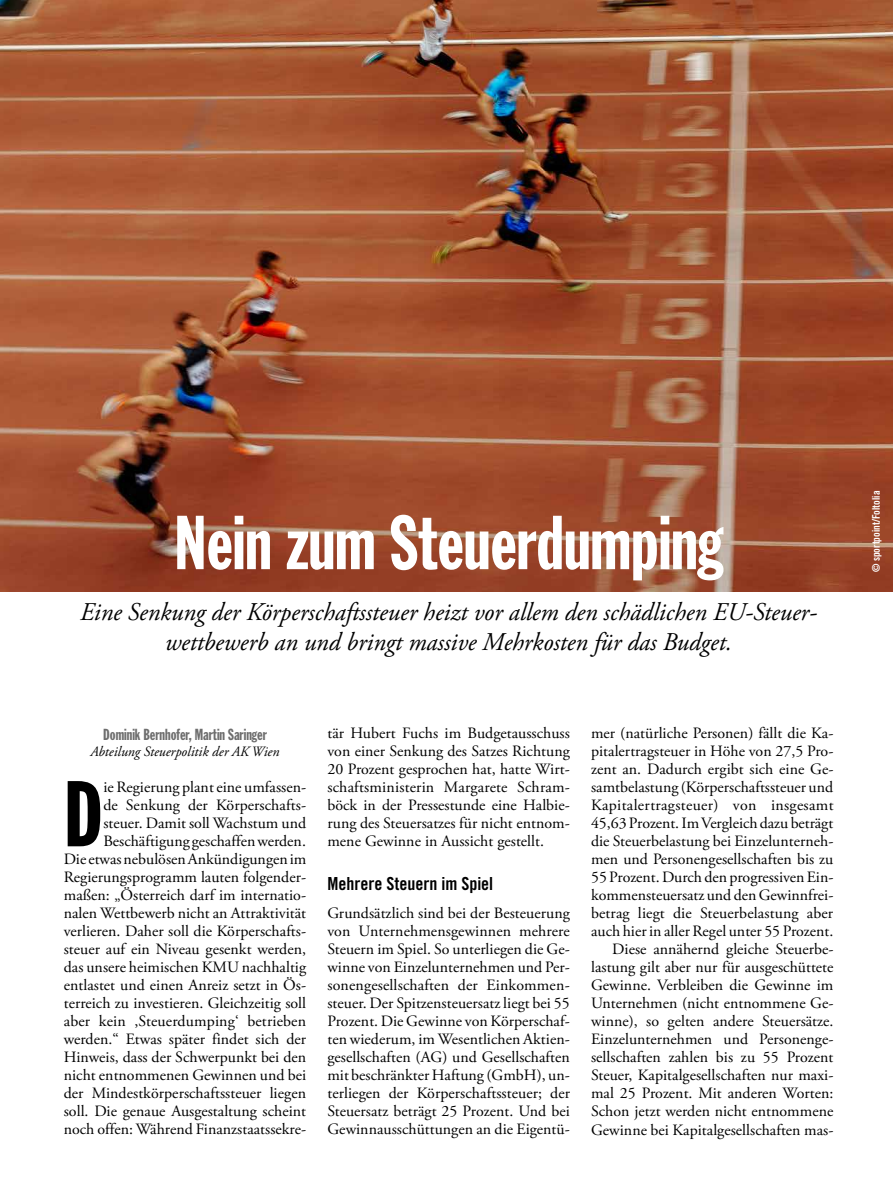
<style>
.page{position:relative;width:893px;height:1191px;background:#fff}
.page>*{position:absolute;margin:0;border:0;box-sizing:border-box;transform-origin:0 0}
.t1{font:91.65px "Franklin Gothic Std Extra Cond";color:#000}
.t2{font:75px "Franklin Gothic Std Extra Cond";color:#fff}
.t3{font:italic 25.5px/30px "Adobe Garamond Pro";color:#000;text-align:center}
.t4{font:18px "Trade Gothic Bold Cond Twenty";color:#000}
.t5{font:15.75px/18px "Adobe Garamond Pro";color:#000;text-align:right}
.t6{font:15.75px "Franklin Gothic Std Extra Cond";color:#6e6e6e}
.t7{font:italic 14.25px "Adobe Garamond Pro";color:#000}
.t8{font:10.5px "Trade Gothic Bold Cond Twenty";color:#fff}
</style>
<div class="page">
<img style="left:0;top:0;width:893px;height:591px">
<h2 class="t2" style="left:174px;top:503px;width:550px">Nein zum Steuerdumping</h2>
<h3 class="t3" style="left:80px;top:598px;width:738px">Eine Senkung der Körperschaftssteuer heizt vor allem den schädlichen EU-Steuer&shy;wettbewerb an und bringt massive Mehrkosten für das Budget.</h3>
<p class="t6" style="left:103px;top:726px;width:165px">Dominik Bernhofer, Martin Saringer</p>
<p class="t7" style="left:91px;top:743px;width:190px">Abteilung Steuerpolitik der AK Wien</p>
<p class="t5" style="left:64px;top:779px;width:244px">ie Regierung plant eine umfassen-<br>de Senkung der Körperschafts&shy;steuer. Damit soll Wachstum und Beschäftigung geschaffen werden.<br>Die etwas nebulösen Ankündigungen im Regierungsprogramm lauten folgender&shy;maßen: „Österreich darf im internatio&shy;nalen Wettbewerb nicht an Attraktivität verlieren. Daher soll die Körperschafts&shy;steuer auf ein Niveau gesenkt werden, das unsere heimischen KMU nachhaltig entlastet und einen Anreiz setzt in Ös&shy;terreich zu investieren. Gleichzeitig soll aber kein ,Steuerdumping‘ betrieben werden.“ Etwas später findet sich der Hinweis, dass der Schwerpunkt bei den nicht entnommenen Gewinnen und bei der Mindestkörperschaftssteuer liegen soll. Die genaue Ausgestaltung scheint noch offen: Während Finanzstaatssekre-</p>
<h1 class="t1" style="left:64px;top:765px;width:41px">D</h1>
<p class="t5" style="left:327px;top:725px;width:244px;text-align:justify">tär Hubert Fuchs im Budgetausschuss von einer Senkung des Satzes Richtung 20 Prozent gesprochen hat, hatte Wirt&shy;schaftsministerin Margarete Schram&shy;böck in der Pressestunde eine Halbie&shy;rung des Steuersatzes für nicht entnom&shy;mene Gewinne in Aussicht gestellt.</p>
<p class="t4" style="left:327px;top:872px;width:167px">Mehrere Steuern im Spiel</p>
<p class="t5" style="left:327px;top:905px;width:244px;text-align:justify">Grundsätzlich sind bei der Besteuerung von Unternehmensgewinnen mehrere Steuern im Spiel. So unterliegen die Ge&shy;winne von Einzelunternehmen und Per&shy;sonengesellschaften der Einkommen&shy;steuer. Der Spitzensteuersatz liegt bei 55<br>Prozent. Die Gewinne von Körperschaf&shy;ten wiederum, im Wesentlichen Aktien&shy;gesellschaften (AG) und Gesellschaften mit beschränkter Haftung (GmbH), un&shy;terliegen der Körperschaftssteuer; der Steuersatz beträgt 25 Prozent. Und bei Gewinnausschüttungen an die Eigentü-</p>
<p class="t5" style="left:591px;top:725px;width:244px">mer (natürliche Personen) fällt die Ka&shy;pitalertragsteuer in Höhe von 27,5 Pro&shy;zent an. Dadurch ergibt sich eine Ge&shy;samtbelastung (Körperschaftssteuer und Kapitalertragsteuer) von insgesamt 45,63 Prozent. Im Vergleich dazu beträgt die Steuerbelastung bei Einzelunterneh&shy;men und Personengesellschaften bis zu 55 Prozent. Durch den progressiven Ein&shy;kommensteuersatz und den Gewinnfrei&shy;betrag liegt die Steuerbelastung aber auch hier in aller Regel unter 55 Prozent.<br>Diese annähernd gleiche Steuerbe&shy;lastung gilt aber nur für ausgeschüttete Gewinne. Verbleiben die Gewinne im Unternehmen (nicht entnommene Ge&shy;winne), so gelten andere Steuersätze.<br>Einzelunternehmen und Personenge&shy;sellschaften zahlen bis zu 55 Prozent Steuer, Kapitalgesellschaften nur maxi&shy;mal 25 Prozent. Mit anderen Worten:<br>Schon jetzt werden nicht entnommene Gewinne bei Kapitalgesellschaften mas-</p>
<p class="t8" style="left:870px;top:572px;width:83px;rotate:-90deg">© sportpoint/Foltolia</p>
</div>
